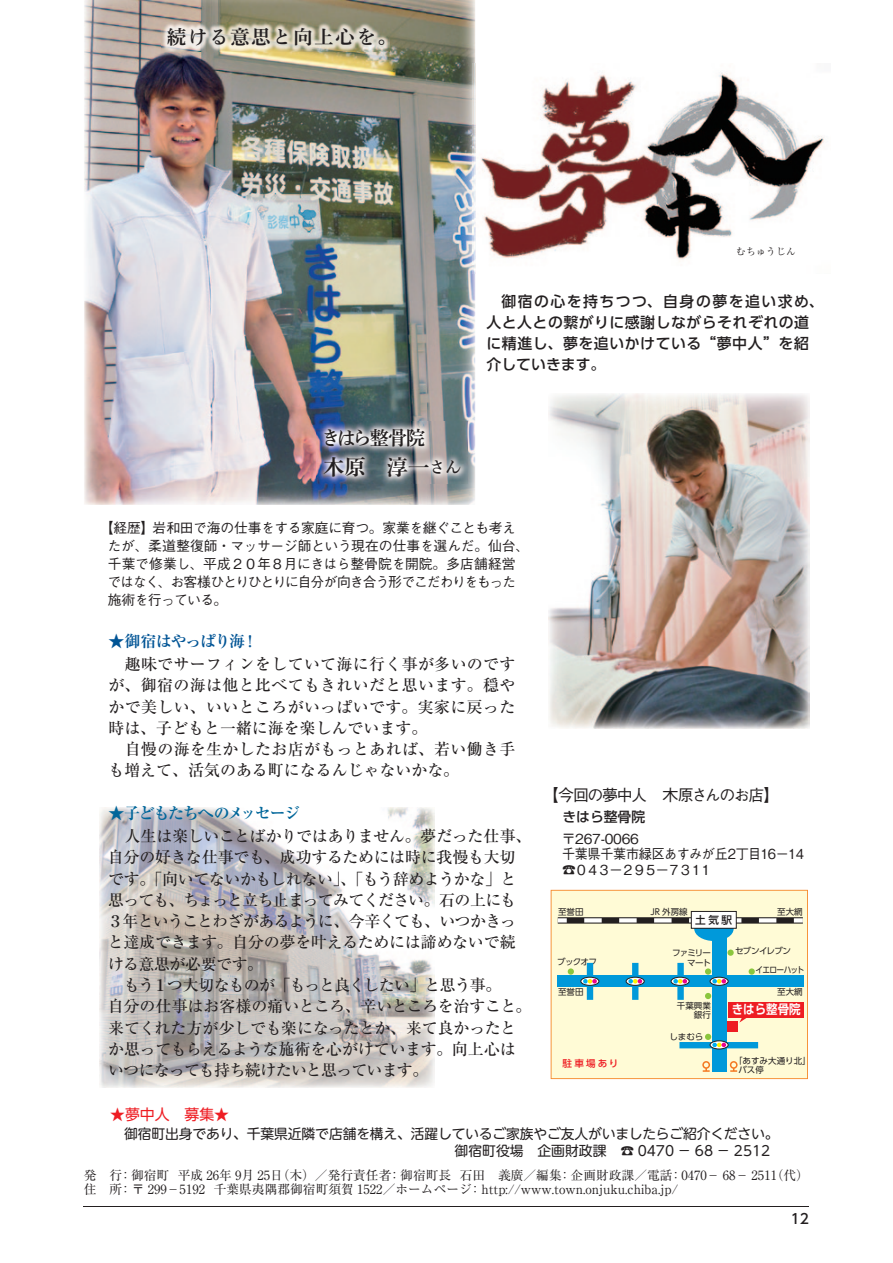
<style>
.page{position:relative;width:893px;height:1263px;background:#fff}
.page>*{position:absolute;margin:0;border:0;box-sizing:border-box;transform-origin:0 0}
.t1{font:21.3px "Shuei Min Pro B";color:#231f20}
.t2{font:19.2px "Shuei Min Pro B";letter-spacing:.1em;color:#231f20}
.t3{font:500 15.9px/21.3px "Ryumin Pro";letter-spacing:-.03em;color:#231f20}
.t4{font:500 15.9px/21.3px "Ryumin Pro";letter-spacing:.025em;color:#231f20}
.t5{font:500 15.9px "Gothic BBB Pro";letter-spacing:-.09em;color:#231f20}
.t6{font:700 15.9px "Ryumin Pro";letter-spacing:-.09em;color:#01669a}
.t7{font:700 15.9px "Ryumin Pro";letter-spacing:-.065em;color:#005495}
.t8{font:500 14.85px/21.3px "UD Shin Go Pro";letter-spacing:.035em;color:#231f20}
.t9{font:14.85px "UD Shin Go NT Pro";color:#ee1d23}
.t10{font:500 13.8px/18.1px "Gothic BBB Pro";letter-spacing:-.03em;color:#231f20}
.t11{font:13.8px/17px "UD Shin M Go Pro";letter-spacing:-.01em;color:#231f20}
.t12{font:500 13.8px "UD Shin Go Pro";color:#231f20}
.t13{font:12.75px "Ryumin Pro";color:#231f20}
.t14{font:700 12.75px "UD Shin Go Pro De";color:#fff;scale:.9 1}
.t15{font:500 10.65px "UD Shin Go Pro";color:#231f20}
.t16{font:9.6px "Ryumin Pro";letter-spacing:.05em;color:#231f20}
.t17{font:500 9.6px "UD Shin Go Pro";letter-spacing:.215em;color:#ee1d23}
.t18{font:8.55px/9.6px "UD Shin Go Pro";color:#231f20;text-align:right}
.t19{font:8.55px/9.6px "UD Shin Go Pro";letter-spacing:-.11em;color:#231f20;text-align:right}
.t20{font:8.55px "UD Shin Go Pro";letter-spacing:-.06em;color:#231f20}
.t21{font:8.55px "UD Shin Go Pro";letter-spacing:-.085em;color:#231f20;scale:.9 1}
.s1{font-size:15.9px}
</style>
<div class="page">
<img style="left:475px;top:64px;width:349px;height:209px">
<img style="left:100px;top:808px;width:334px;height:279px">
<img style="left:84px;top:0;width:391px;height:505px">
<hr style="left:84px;top:1205px;width:725px;height:1px;background:#231f20">
<img style="left:317px;top:421px;width:151px;height:63px">
<div style="left:551px;top:890px;width:257px;height:189px;background:#fffbd6"></div>
<div style="left:694px;top:916px;width:40px;height:25px;background:#0099da;border-radius:50%"></div>
<div style="left:568px;top:968px;width:6px;height:7px;background:#8bc63e;border-radius:50%"></div>
<div style="left:705px;top:968px;width:6px;height:7px;background:#8bc63e;border-radius:50%"></div>
<svg style="left:705px;top:993px;width:6px;height:6px"></svg>
<div style="left:749px;top:968px;width:6px;height:7px;background:#8bc63e;border-radius:50%"></div>
<div style="left:727px;top:949px;width:7px;height:7px;background:#8bc63e;border-radius:50%"></div>
<div style="left:727px;top:1021px;width:11px;height:11px;background:#ee1d23"></div>
<div style="left:558px;top:917px;width:245px;height:6px;background:#231f20"></div>
<svg style="left:558px;top:918px;width:9px;height:4px"></svg>
<svg style="left:584px;top:918px;width:193px;height:4px"></svg>
<svg style="left:794px;top:918px;width:9px;height:4px"></svg>
<div style="left:691px;top:911px;width:45px;height:17px;background:#fff"></div>
<div style="left:691px;top:911px;width:46px;height:18px;border:1px solid #231f20"></div>
<div style="left:712px;top:935px;width:14px;height:136px;background:#0099da"></div>
<div style="left:557px;top:975px;width:246px;height:12px;background:#0099da"></div>
<div style="left:679px;top:1042px;width:79px;height:6px;background:#0099da"></div>
<div style="left:677px;top:963px;width:7px;height:37px;background:#0099da"></div>
<div style="left:632px;top:963px;width:6px;height:37px;background:#0099da"></div>
<div style="left:587px;top:963px;width:6px;height:37px;background:#0099da"></div>
<svg style="left:710px;top:977px;width:18px;height:8px"></svg>
<div style="left:710px;top:977px;width:18px;height:9px;border:1px solid #231f20;border-radius:50%"></div>
<svg style="left:712px;top:979px;width:14px;height:4px"></svg>
<div style="left:710px;top:1040px;width:18px;height:9px;border:1px solid #231f20;border-radius:50%"></div>
<svg style="left:705px;top:1034px;width:21px;height:13px"></svg>
<svg style="left:671px;top:977px;width:18px;height:8px"></svg>
<div style="left:671px;top:977px;width:18px;height:9px;border:1px solid #231f20;border-radius:50%"></div>
<svg style="left:673px;top:979px;width:14px;height:4px"></svg>
<svg style="left:626px;top:977px;width:18px;height:8px"></svg>
<div style="left:626px;top:977px;width:18px;height:9px;border:1px solid #231f20;border-radius:50%"></div>
<svg style="left:628px;top:979px;width:14px;height:4px"></svg>
<svg style="left:581px;top:977px;width:18px;height:8px"></svg>
<div style="left:580px;top:977px;width:19px;height:9px;border:1px solid #231f20;border-radius:50%"></div>
<svg style="left:583px;top:979px;width:14px;height:4px"></svg>
<div style="left:702px;top:1061px;width:8px;height:8px;border:2px solid #f47921;border-radius:50%"></div>
<svg style="left:703px;top:1068px;width:7px;height:4px"></svg>
<div style="left:730px;top:1061px;width:8px;height:8px;border:2px solid #f47921;border-radius:50%"></div>
<svg style="left:730px;top:1068px;width:7px;height:4px"></svg>
<svg style="left:739px;top:1018px;width:12px;height:4px"></svg>
<div style="left:729px;top:1002px;width:75px;height:16px;background:#ee1d23"></div>
<img style="left:162px;top:22px;width:228px;height:30px">
<img style="left:549px;top:393px;width:260px;height:335px">
<p class="t2" style="left:167px;top:23px;width:231px">続ける意思と向上心を。</p>
<p class="t2" style="left:321px;top:424px;width:105px">きはら整骨院</p>
<h1 class="t1" style="left:323px;top:451px;width:140px">木原　淳一<span class="s1">さん</span></h1>
<p class="t16" style="left:736px;top:244px;width:61px">むちゅうじん</p>
<p class="t8" style="left:486px;top:290px;width:339px;text-indent:15px">御宿の心を持ちつつ、自身の夢を追い求め、人と人との繋がりに感謝しながらそれぞれの道に精進し、夢を追いかけている“夢中人”を紹介していきます。</p>
<p class="t10" style="left:107px;top:517px;width:423px;text-indent:-7px">【経歴】岩和田で海の仕事をする家庭に育つ。家業を継ぐことも考えたが、柔道整復師・マッサージ師という現在の仕事を選んだ。仙台、千葉で修業し、平成２０年８月にきはら整骨院を開院。多店舗経営ではなく、お客様ひとりひとりに自分が向き合う形でこだわりをもった施術を行っている。</p>
<p class="t7" style="left:108px;top:628px;width:138px">★御宿はやっぱり海</p>
<p class="t4" style="left:108px;top:652px;width:409px">　趣味でサーフィンをしていて海に行く事が多いのですが、御宿の海は他と比べてもきれいだと思います。穏やかで美しい、いいところがいっぱいです。実家に戻った時は、子どもと一緒に海を楽しんでいます。<br>　自慢の海を生かしたお店がもっとあれば、若い働き手も増えて、活気のある町になるんじゃないかな。</p>
<p class="t6" style="left:108px;top:800px;width:193px">★子どもたちへのメッセージ</p>
<p class="t3" style="left:108px;top:824px;width:425px">　人生は楽しいことばかりではありません。夢だった仕事、自分の好きな仕事でも、成功するためには時に我慢も大切です。「向いてないかもしれない」、「もう辞めようかな」と思っても、ちょっと立ち止まってみてください。石の上にも<br>３年ということわざがあるように、今辛くても、いつかきっと達成できます。自分の夢を叶えるためには諦めないで続ける意思が必要です。<br>　もう１つ大切なものが「もっと良くしたい」と思う事。<br>自分の仕事はお客様の痛いところ、辛いところを治すこと。来てくれた方が少しでも楽になったとか、来て良かったとか思ってもらえるような施術を心がけています。向上心はいつになっても持ち続けたいと思っています。</p>
<p class="t7" style="left:242px;top:628px;width:17px">!</p>
<p class="t5" style="left:543px;top:782px;width:238px">【今回の夢中人　木原さんのお店【</p>
<p class="t12" style="left:549px;top:806px;width:98px">　きはら整骨院</p>
<p class="t10" style="left:562px;top:829px;width:243px;line-height:15.9px">〒267-0066<br>千葉県千葉市緑区あすみが丘2丁目16－14 ☎０４３－２９５－７３１１</p>
<p class="t18" style="left:558px;top:907px;width:27px">至誉田</p>
<p class="t18" style="left:651px;top:907px;width:39px">JR 外房線</p>
<p class="t15" style="left:695px;top:911px;width:39px">土気駅</p>
<p class="t18" style="left:777px;top:907px;width:27px">至大網</p>
<p class="t18" style="left:557px;top:956px;width:41px">ブックオフ</p>
<p class="t19" style="left:672px;top:948px;width:40px">ファミリーマート</p>
<p class="t20" style="left:735px;top:943px;width:58px">セブンイレブン</p>
<p class="t21" style="left:755px;top:963px;width:56px">イエローハット</p>
<p class="t18" style="left:558px;top:987px;width:27px">至誉田</p>
<p class="t18" style="left:777px;top:987px;width:27px">至大網</p>
<p class="t18" style="left:677px;top:1000px;width:36px">千葉興業銀行</p>
<p class="t18" style="left:669px;top:1031px;width:36px">しまむら</p>
<p class="t14" style="left:732px;top:999px;width:78px">きはら整骨院</p>
<p class="t17" style="left:563px;top:1055px;width:57px">駐車場あり</p>
<p class="t18" style="left:738px;top:1055px;width:74px;text-align:left;text-indent:-4px">「あすみ大通り北「バス停</p>
<p class="t9" style="left:110px;top:1103px;width:121px">★夢中人　募集★</p>
<p class="t11" style="left:620px;top:1124px;width:160px;text-indent:-496px">御宿町出身であり、千葉県近隣で店舗を構え、活躍しているご家族やご友人がいましたらご紹介ください。☎ 0470 － 68 － 2512</p>
<p class="t13" style="left:178px;top:1165px;width:215px">平成 26年 月9 25 （日木）／発行責任者</p>
<p class="t13" style="left:771px;top:1165px;width:40px">（代(</p>
<p class="t13" style="left:460px;top:1165px;width:104px">石田　義葊／編集</p>
<p class="t13" style="left:84px;top:1165px;width:40px">発　行</p>
<p class="t13" style="left:119px;top:1165px;width:52px">：御宿町</p>
<p class="t13" style="left:388px;top:1165px;width:64px">：御宿町長</p>
<p class="t13" style="left:559px;top:1165px;width:116px">：企画財政課／電話</p>
<p class="t13" style="left:669px;top:1165px;width:109px">：0470－ 68－ 2511</p>
<p class="t13" style="left:214px;top:1179px;width:260px">千葉県夷隅郡御宿町須賀 1522／ホームページ</p>
<p class="t13" style="left:84px;top:1179px;width:40px">住　所</p>
<p class="t13" style="left:119px;top:1179px;width:88px">：〒 299－5192</p>
<p class="t13" style="left:469px;top:1179px;width:211px">：http://www.town.onjuku.chiba j p. /</p>
<p class="t12" style="left:791px;top:1208px;width:20px">12</p>
</div>
